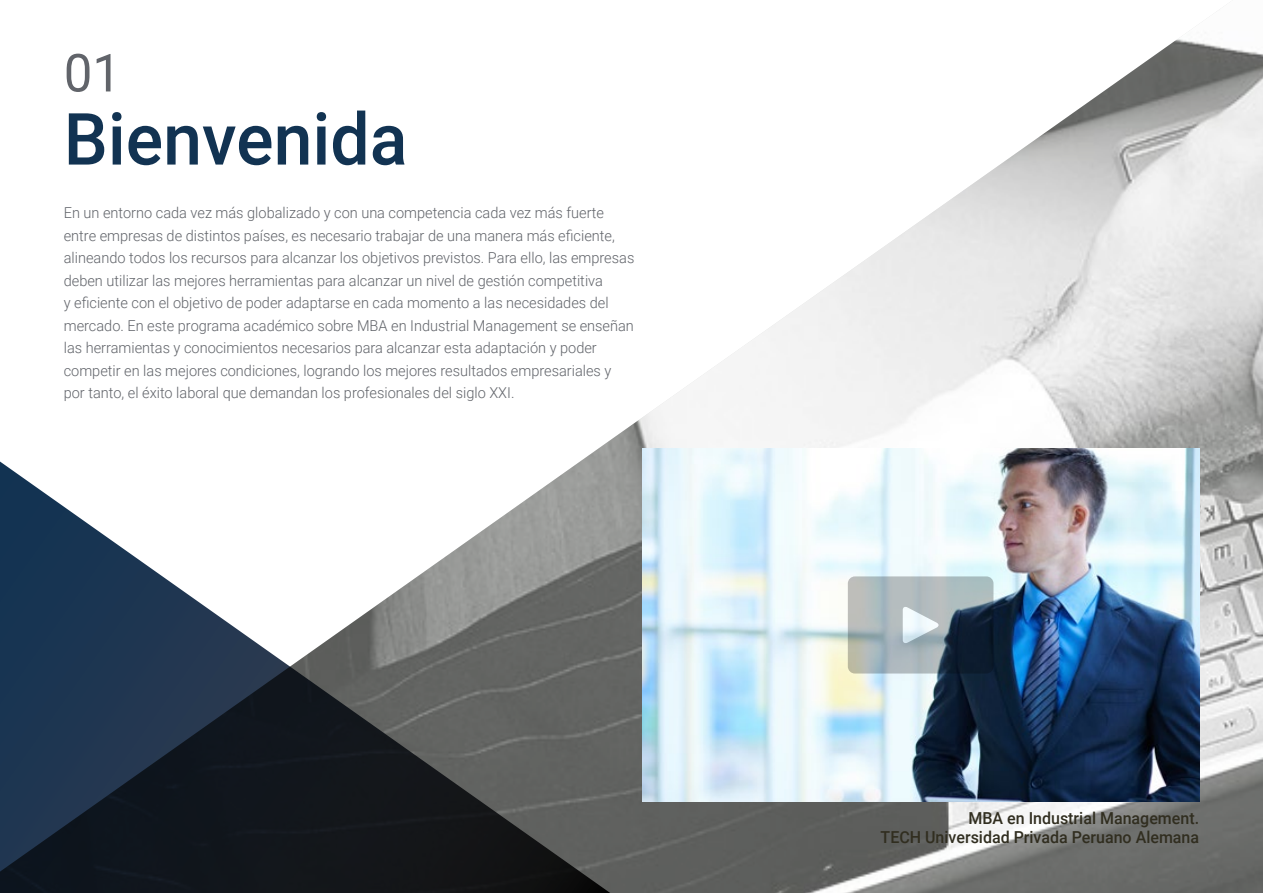
<style>
.page{position:relative;width:1263px;height:893px;background:#fff}
.page>*{position:absolute;margin:0;border:0;box-sizing:border-box;transform-origin:0 0}
.t1{font:500 72px "Roboto";color:#123352}
.t2{font:52.5px "Roboto";color:#61646a}
.t3{font:500 16.5px/19.5px "Roboto";color:#312e20;text-align:right}
.t4{font:300 15px/22.5px "Roboto";color:#61646a}
</style>
<div class="page">
<img style="left:602px;top:39px;width:661px;height:854px">
<img style="left:642px;top:448px;width:557px;height:353px">
<svg style="left:0;top:446px;width:640px;height:447px"></svg>
<svg style="left:848px;top:576px;width:145px;height:97px;background:#8e9aa1"></svg>
<h2 class="t2" style="left:64px;top:36px;width:59px">01</h2>
<h1 class="t1" style="left:64px;top:89px;width:345px">Bienvenida</h1>
<p class="t4" style="left:64px;top:201px;width:572px">En un entorno cada vez más globalizado y con una competencia cada vez más fuerte entre empresas de distintos países, es necesario trabajar de una manera más eficiente, alineando todos los recursos para alcanzar los objetivos previstos. Para ello, las empresas deben utilizar las mejores herramientas para alcanzar un nivel de gestión competitiva<br>y eficiente con el objetivo de poder adaptarse en cada momento a las necesidades del mercado. En este programa académico sobre MBA en Industrial Management se enseñan las herramientas y conocimientos necesarios para alcanzar esta adaptación y poder competir en las mejores condiciones, logrando los mejores resultados empresariales y por tanto, el éxito laboral que demandan los profesionales del siglo XXI.</p>
<p class="t3" style="left:881px;top:807px;width:320px">MBA en Industrial Management.<br>TECH Universidad Privada Peruano Alemana</p>
</div>
